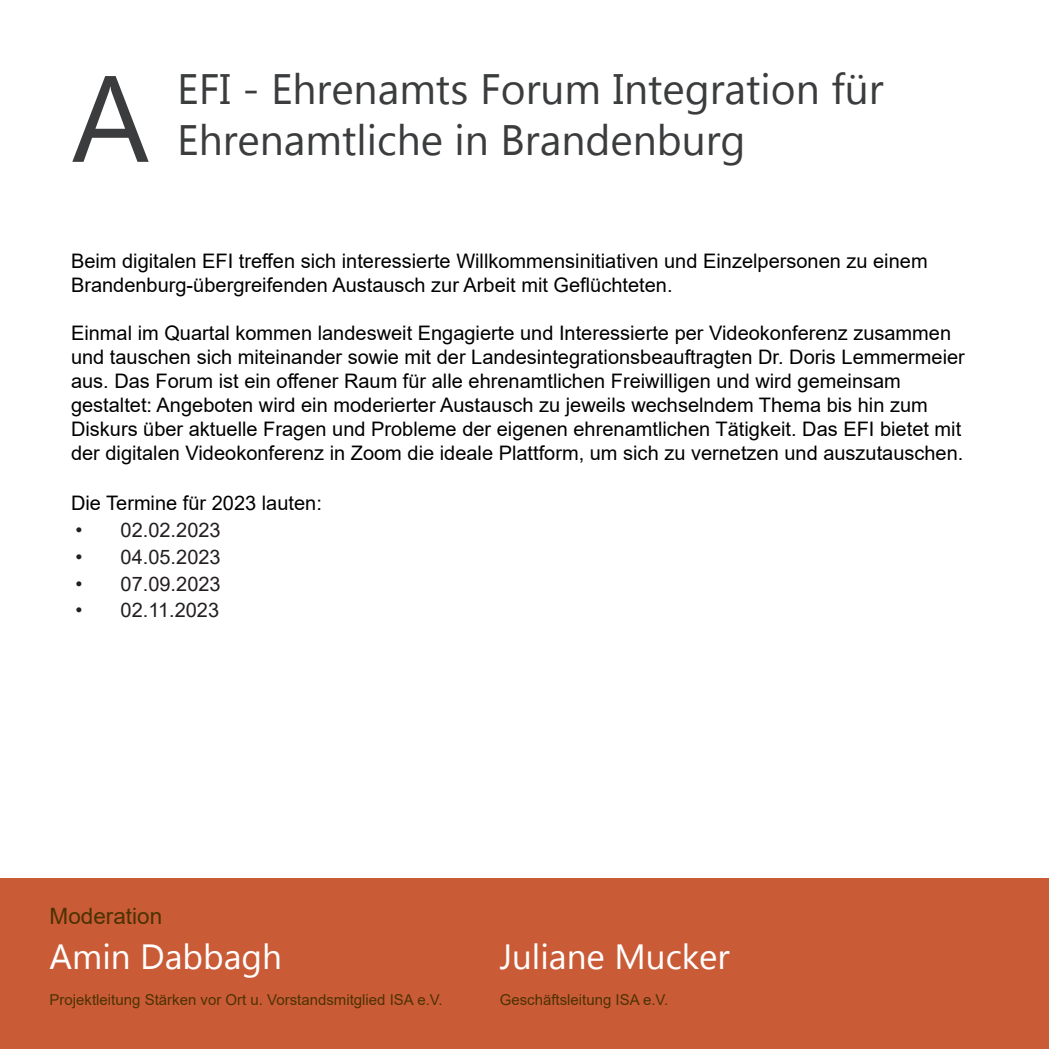
<style>
.page{position:relative;width:1049px;height:1049px;background:#fff}
.page>*{position:absolute;margin:0;border:0;box-sizing:border-box;transform-origin:0 0}
.t1{font:122.5px "Gadugi";color:#3b3c3d}
.t2{font:42.5px/51px "Gadugi";color:#3b3c3d}
.t3{font:35px "Gadugi";color:#fff}
.t4{font:22.5px "Arial";color:#4c3201}
.t5{font:20px/24px "Arial";color:#000001}
.t6{font:20px "Arial";color:#231f20}
.t7{font:15px "Arial";color:#4c3201}
</style>
<div class="page">
<div style="left:0;top:879px;width:1049px;height:170px;background:#ca5b37"></div>
<h1 class="t1" style="left:71px;top:45px;width:81px">A</h1>
<h2 class="t2" style="left:177px;top:63px;width:708px">EFI - Ehrenamts Forum Integration für<br>Ehrenamtliche in Brandenburg</h2>
<p class="t5" style="left:71px;top:248px;width:858px">Beim digitalen EFI treffen sich interessierte Willkommensinitiativen und Einzelpersonen zu einem<br>Brandenburg-übergreifenden Austausch zur Arbeit mit Geflüchteten.</p>
<p class="t5" style="left:71px;top:320px;width:895px">Einmal im Quartal kommen landesweit Engagierte und Interessierte per Videokonferenz zusammen und tauschen sich miteinander sowie mit der Landesintegrationsbeauftragten Dr. Doris Lemmermeier aus. Das Forum ist ein offener Raum für alle ehrenamtlichen Freiwilligen und wird gemeinsam gestaltet: Angeboten wird ein moderierter Austausch zu jeweils wechselndem Thema bis hin zum Diskurs über aktuelle Fragen und Probleme der eigenen ehrenamtlichen Tätigkeit. Das EFI bietet mit der digitalen Videokonferenz in Zoom die ideale Plattform, um sich zu vernetzen und auszutauschen.</p>
<p class="t5" style="left:71px;top:491px;width:252px">Die Termine für 2023 lauten:</p>
<p class="t6" style="left:76px;top:516px;width:147px">• 02.02.2023</p>
<p class="t6" style="left:76px;top:543px;width:147px">• 04.05.2023</p>
<p class="t6" style="left:76px;top:570px;width:147px">• 07.09.2023</p>
<p class="t6" style="left:76px;top:596px;width:145px">• 02.11.2023</p>
<p class="t4" style="left:50px;top:901px;width:114px">Moderation</p>
<h3 class="t3" style="left:50px;top:936px;width:234px">Amin Dabbagh</h3>
<h3 class="t3" style="left:500px;top:936px;width:232px">Juliane Mucker</h3>
<p class="t7" style="left:50px;top:990px;width:394px">Projektleitung Stärken vor Ort u. Vorstandsmitglied ISA e.V.</p>
<p class="t7" style="left:500px;top:990px;width:170px">Geschäftsleitung ISA e.V.</p>
</div>
